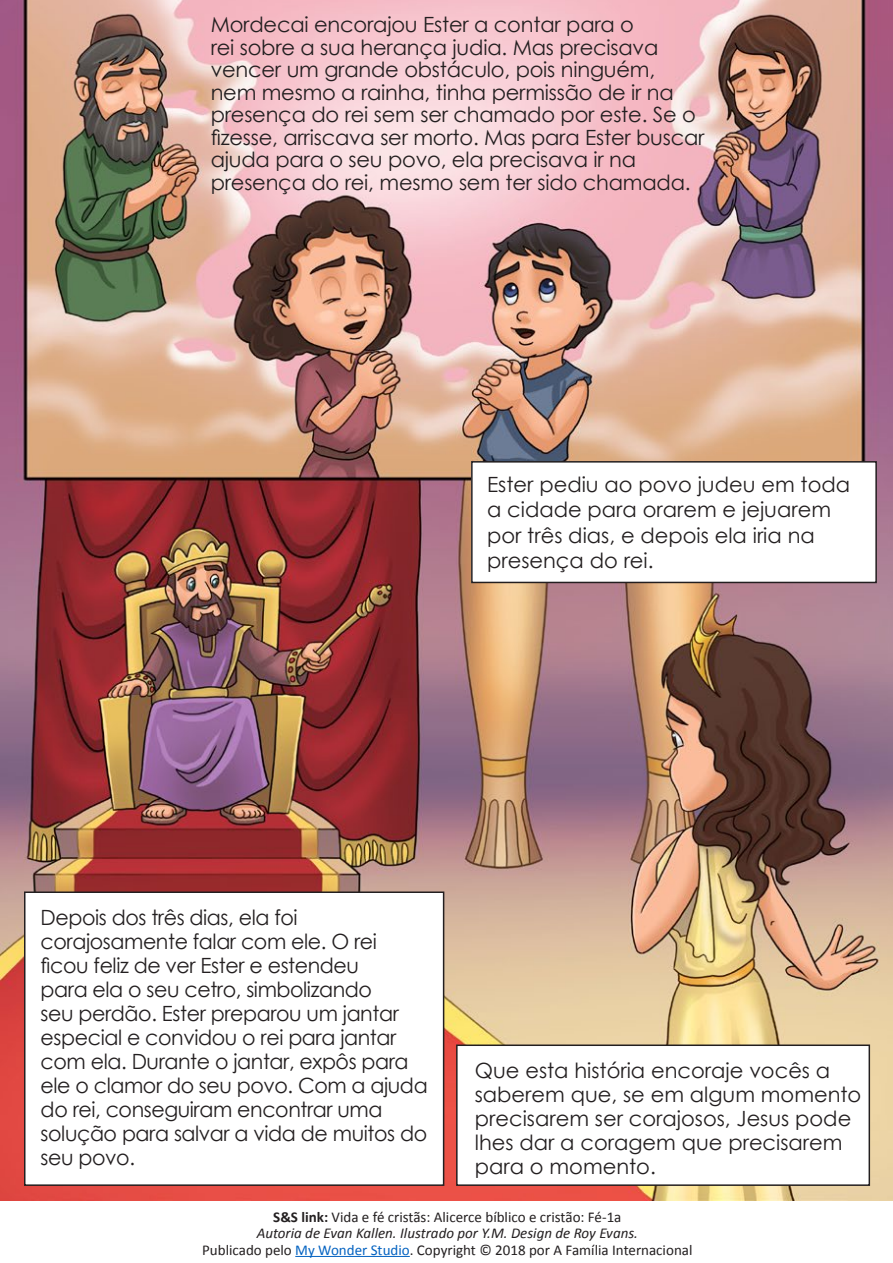
<style>
.page{position:relative;width:893px;height:1263px;background:#fff}
.page>*{position:absolute;margin:0;border:0;box-sizing:border-box;transform-origin:0 0}
.t1{font:21px/24px "Century Gothic";letter-spacing:-.01em;color:#231f20}
.t2{font:15px "Calibri";color:#231f20}
.t3{font:italic 15px "Calibri";color:#231f20}
.s1{font-weight:700}
.s2{color:#0563c1}
</style>
<div class="page">
<img style="left:0;top:0;width:893px;height:1200px">
<hr style="left:295px;top:1256px;width:115px;height:1px;background:#0563c1">
<div style="left:472px;top:462px;width:404px;height:120px;background:#fff"></div>
<div style="left:471px;top:461px;width:406px;height:122px;border:2px solid #231f20"></div>
<div style="left:457px;top:1045px;width:412px;height:140px;background:#fff"></div>
<div style="left:456px;top:1044px;width:414px;height:142px;border:2px solid #231f20"></div>
<div style="left:25px;top:892px;width:419px;height:293px;background:#fff"></div>
<div style="left:24px;top:891px;width:420px;height:295px;border:2px solid #231f20"></div>
<p class="t1" style="left:211px;top:13px;width:495px;line-height:22.5px">Mordecai encorajou Ester a contar para o<br>rei sobre a sua herança judia. Mas precisava vencer um grande obstáculo, pois ninguém, nem mesmo a rainha, tinha permissão de ir na presença do rei sem ser chamado por este. Se o fizesse, arriscava ser morto. Mas para Ester buscar ajuda para o seu povo, ela precisava ir na presença do rei, mesmo sem ter sido chamada.</p>
<p class="t1" style="left:487px;top:472px;width:365px;line-height:25.2px">Ester pediu ao povo judeu em toda a cidade para orarem e jejuarem por três dias, e depois ela iria na presença do rei.</p>
<p class="t1" style="left:41px;top:905px;width:389px">Depois dos três dias, ela foi corajosamente falar com ele. O rei ficou feliz de ver Ester e estendeu<br>para ela o seu cetro, simbolizando<br>seu perdão. Ester preparou um jantar especial e convidou o rei para jantar com ela. Durante o jantar, expôs para ele o clamor do seu povo. Com a ajuda do rei, conseguiram encontrar uma solução para salvar a vida de muitos do seu povo.</p>
<p class="t1" style="left:475px;top:1058px;width:388px">Que esta história encoraje vocês a saberem que, se em algum momento precisarem ser corajosos, Jesus pode lhes dar a coragem que precisarem para o momento.</p>
<p class="t2" style="left:273px;top:1206px;width:350px"><span class="s1">S&amp;S link:</span> Vida e fé cristãs: Alicerce bíblico e cristão: Fé-1a</p>
<p class="t3" style="left:257px;top:1223px;width:383px">Autoria de Evan Kallen. Ilustrado por Y.M. Design de Roy Evans.</p>
<p class="t2" style="left:202px;top:1239px;width:492px">Publicado pelo <span class="s2">My Wonder Studio</span>. Copyright © 2018 por A Família Internacional</p>
</div>
